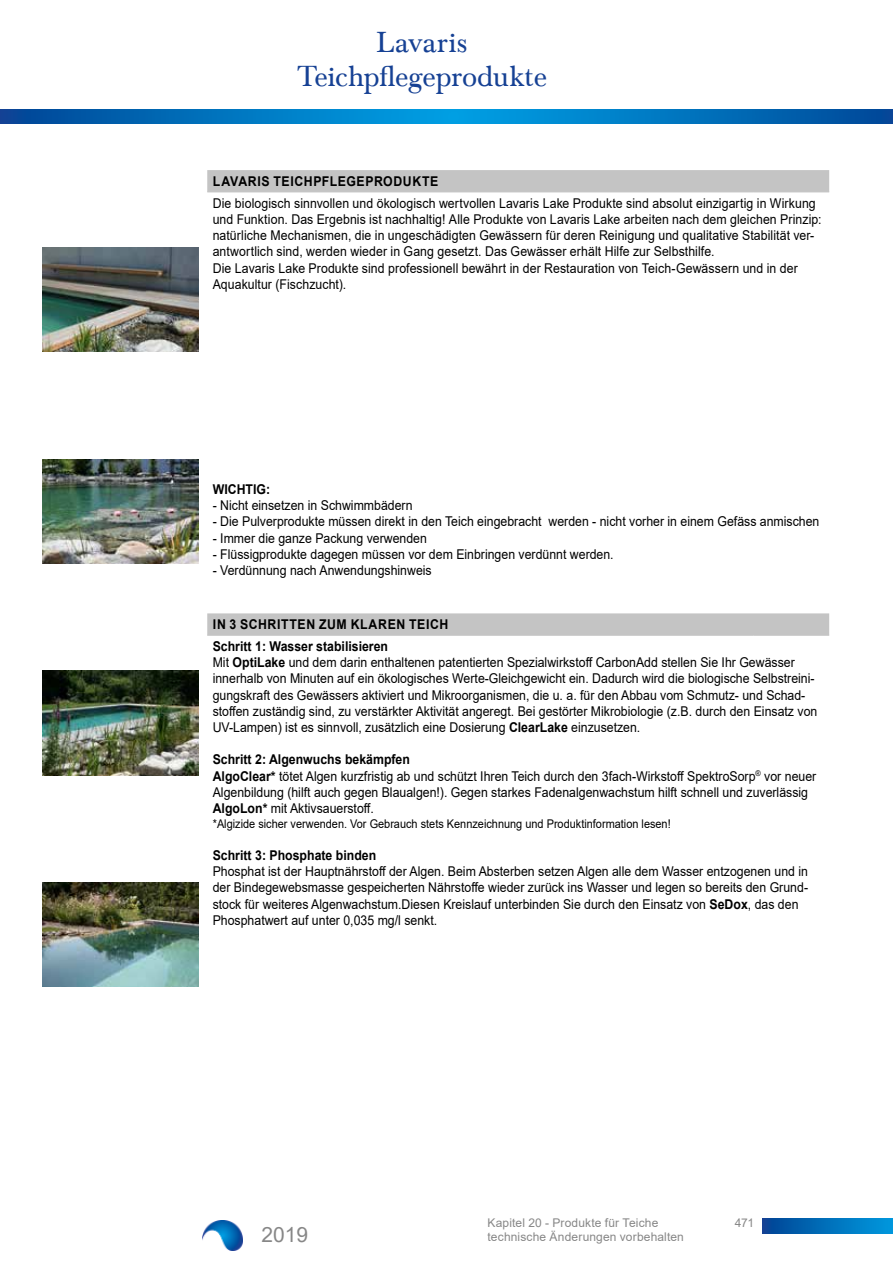
<style>
.page{position:relative;width:893px;height:1263px;background:#fff}
.page>*{position:absolute;margin:0;border:0;box-sizing:border-box;transform-origin:0 0}
.t1{font:30px "Baskerville Com";letter-spacing:-.005em;color:#164194}
.t2{font:21px "Arial";color:#878787}
.t3{font:13.5px/16.2px "Arial";color:#000;scale:.91 1}
.t4{font:700 13.5px/21.9px "Arial";color:#000;scale:.91 1}
.t5{font:700 13.5px "Arial";letter-spacing:.045em;color:#000;scale:.91 1}
.t6{font:12px "Arial";color:#000;scale:.91 1}
.t7{font:12px/14.4px "Arial";letter-spacing:.01em;color:#878787}
.s1{font-weight:700}
</style>
<div class="page">
<img style="left:43px;top:248px;width:156px;height:104px">
<img style="left:43px;top:459px;width:156px;height:104px">
<img style="left:43px;top:882px;width:156px;height:104px">
<img style="left:43px;top:671px;width:156px;height:104px">
<svg style="left:207px;top:170px;width:622px;height:465px"></svg>
<hr style="left:207px;top:192px;width:546px;height:1px;background:#c4c4c4">
<hr style="left:753px;top:192px;width:76px;height:1px;background:#c4c4c4">
<hr style="left:207px;top:635px;width:546px;height:1px;background:#c4c4c4">
<hr style="left:753px;top:635px;width:76px;height:1px;background:#c4c4c4">
<svg style="left:762px;top:1218px;width:131px;height:15px;background:#016eb9"></svg>
<svg style="left:0;top:109px;width:893px;height:14px;background:#0074be"></svg>
<img style="left:202px;top:1220px;width:40px;height:30px">
<h1 class="t1" style="left:376px;top:25px;width:93px">Lavaris</h1>
<h1 class="t1" style="left:297px;top:59px;width:252px">Teichpflegeprodukte</h1>
<p class="t5" style="left:213px;top:172px;width:249px">LAVARIS TEICHPFLEGEPRODUKTE</p>
<p class="t3" style="left:213px;top:195px;width:670px">Die biologisch sinnvollen und ökologisch wertvollen Lavaris Lake Produkte sind absolut einzigartig in Wirkung und Funktion. Das Ergebnis ist nachhaltig! Alle Produkte von Lavaris Lake arbeiten nach dem gleichen Prinzip: natürliche Mechanismen, die in ungeschädigten Gewässern für deren Reinigung und qualitative Stabilität ver&shy;antwortlich sind, werden wieder in Gang gesetzt. Das Gewässer erhält Hilfe zur Selbsthilfe.<br>Die Lavaris Lake Produkte sind professionell bewährt in der Restauration von Teich-Gewässern und in der Aquakultur (Fischzucht).</p>
<p class="t4" style="left:213px;top:478px;width:65px">WICHTIG:</p>
<p class="t3" style="left:213px;top:497px;width:221px">- Nicht einsetzen in Schwimmbädern</p>
<p class="t3" style="left:213px;top:513px;width:668px">- Die Pulverprodukte müssen direkt in den Teich eingebracht werden - nicht vorher in einem Gefäss anmischen</p>
<p class="t3" style="left:213px;top:530px;width:237px">- Immer die ganze Packung verwenden</p>
<p class="t3" style="left:213px;top:546px;width:442px">- Flüssigprodukte dagegen müssen vor dem Einbringen verdünnt werden.</p>
<p class="t3" style="left:213px;top:562px;width:242px">- Verdünnung nach Anwendungshinweis</p>
<p class="t4" style="left:213px;top:614px;width:260px">IN 3 SCHRITTEN ZUM KLAREN TEICH<br>Schritt 1: Wasser stabilisieren</p>
<p class="t3" style="left:213px;top:654px;width:666px">Mit <span class="s1">OptiLake</span> und dem darin enthaltenen patentierten Spezialwirkstoff CarbonAdd stellen Sie Ihr Gewässer innerhalb von Minuten auf ein ökologisches Werte-Gleichgewicht ein. Dadurch wird die biologische Selbstreini&shy;gungskraft des Gewässers aktiviert und Mikroorganismen, die u. a. für den Abbau vom Schmutz- und Schad&shy;stoffen zuständig sind, zu verstärkter Aktivität angeregt. Bei gestörter Mikrobiologie (z.B. durch den Einsatz von UV-Lampen) ist es sinnvoll, zusätzlich eine Dosierung <span class="s1">ClearLake</span> einzusetzen.</p>
<p class="t3" style="left:213px;top:751px;width:665px"><span class="s1">Schritt 2: Algenwuchs bekämpfen<br>AlgoClear*</span> tötet Algen kurzfristig ab und schützt Ihren Teich durch den 3fach-Wirkstoff SpektroSorp<sup>®</sup> vor neuer Algenbildung (hilft auch gegen Blaualgen!). Gegen starkes Fadenalgenwachstum hilft schnell und zuverlässig <span class="s1">AlgoLon*</span> mit Aktivsauerstoff.</p>
<p class="t6" style="left:213px;top:815px;width:505px">*Algizide sicher verwenden. Vor Gebrauch stets Kennzeichnung und Produktinformation lesen!</p>
<p class="t4" style="left:213px;top:844px;width:181px">Schritt 3: Phosphate binden</p>
<p class="t3" style="left:213px;top:863px;width:656px">Phosphat ist der Hauptnährstoff der Algen. Beim Absterben setzen Algen alle dem Wasser entzogenen und in der Bindegewebsmasse gespeicherten Nährstoffe wieder zurück ins Wasser und legen so bereits den Grund&shy;stock für weiteres Algenwachstum.Diesen Kreislauf unterbinden Sie durch den Einsatz von <span class="s1">SeDox</span>, das den Phosphatwert auf unter 0,035 mg/l senkt.</p>
<h2 class="t2" style="left:261px;top:1220px;width:48px">2019</h2>
<p class="t7" style="left:488px;top:1215px;width:198px">Kapitel 20 - Produkte für Teiche technische Änderungen vorbehalten</p>
<p class="t7" style="left:735px;top:1215px;width:21px">471</p>
</div>
